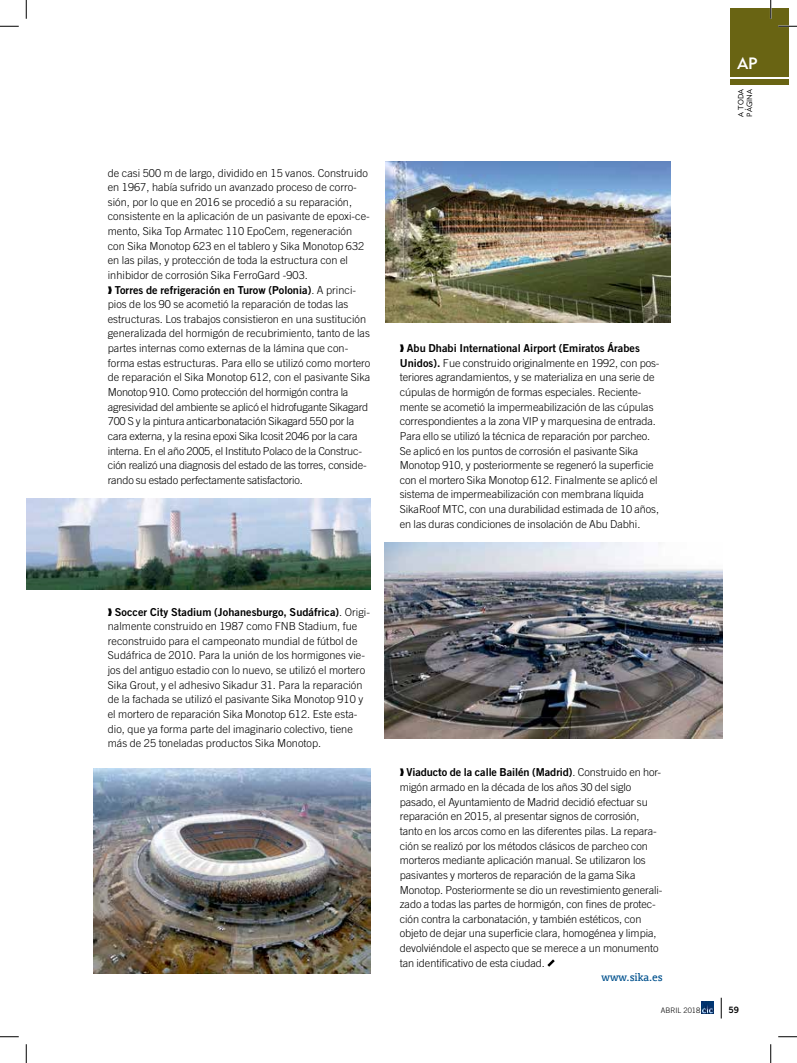
<style>
.page{position:relative;width:797px;height:1063px;background:#fff}
.page>*{position:absolute;margin:0;border:0;box-sizing:border-box;transform-origin:0 0}
.t1{font:16.25px "Geometric 415 BT Medium A";color:#fff}
.t2{font:300 11px/14.6px "Trade Gothic";letter-spacing:-.005em;color:#000}
.t3{font:11px "Trade Gothic Bold Two";letter-spacing:.005em;color:#000}
.t4{font:10px "Union";color:#00518d}
.t5{font:8.75px "Trade Gothic Bold Two";color:#000}
.t6{font:7.5px/8.8px "Geometric 415 BT Lite A";color:#000}
.t7{font:300 7.5px "Trade Gothic";color:#000}
.s1{font-family:"Trade Gothic";font-weight:300}
.s2{font-family:"Trade Gothic Bold Two";font-weight:400}
</style>
<div class="page">
<div style="left:729px;top:9px;width:59px;height:68px;background:#696413"></div>
<div style="left:729px;top:79px;width:59px;height:5px;background:#696413"></div>
<svg style="left:721px;top:997px;width:1px;height:21px"></svg>
<svg style="left:702px;top:1001px;width:11px;height:11px"></svg>
<svg style="left:547px;top:959px;width:8px;height:8px"></svg>
<img style="left:26px;top:498px;width:344px;height:91px">
<img style="left:94px;top:768px;width:276px;height:205px">
<img style="left:385px;top:162px;width:285px;height:161px">
<img style="left:384px;top:542px;width:338px;height:196px">
<svg style="left:0;top:25px;width:19px;height:2px"></svg>
<svg style="left:778px;top:25px;width:19px;height:2px"></svg>
<svg style="left:0;top:1036px;width:19px;height:1px"></svg>
<svg style="left:778px;top:1036px;width:19px;height:1px"></svg>
<svg style="left:25px;top:0;width:2px;height:19px"></svg>
<svg style="left:25px;top:1044px;width:2px;height:18px"></svg>
<svg style="left:770px;top:0;width:1px;height:19px"></svg>
<svg style="left:770px;top:1044px;width:1px;height:18px"></svg>
<p class="t2" style="left:108px;top:165px;width:263px">de casi 500 m de largo, dividido en 15 vanos. Construido en 1967, había sufrido un avanzado proceso de corro&shy;sión, por lo que en 2016 se procedió a su reparación, consistente en la aplicación de un pasivante de epoxi-ce&shy;mento, Sika Top Armatec 110 EpoCem, regeneración con Sika Monotop 623 en el tablero y Sika Monotop 632 en las pilas, y protección de toda la estructura con el inhibidor de corrosión Sika FerroGard -903.</p>
<p class="t3" style="left:115px;top:283px;width:243px">Torres de refrigeración en Turow (Polonia)<span class="s1">. A princi-</span></p>
<p class="t2" style="left:108px;top:297px;width:264px">pios de los 90 se acometió la reparación de todas las estructuras. Los trabajos consistieron en una sustitución generalizada del hormigón de recubrimiento, tanto de las partes internas como externas de la lámina que con&shy;forma estas estructuras. Para ello se utilizó como mortero de reparación el Sika Monotop 612, con el pasivante Sika Monotop 910. Como protección del hormigón contra la agresividad del ambiente se aplicó el hidrofugante Sikagard 700 S y la pintura anticarbonatación Sikagard 550 por la cara externa, y la resina epoxi Sika Icosit 2046 por la cara interna. En el año 2005, el Instituto Polaco de la Construc&shy;ción realizó una diagnosis del estado de las torres, conside&shy;rando su estado perfectamente satisfactorio.</p>
<p class="t3" style="left:407px;top:341px;width:234px">Abu Dhabi International Airport (Emiratos Árabes</p>
<p class="t2" style="left:400px;top:355px;width:261px"><span class="s2">Unidos).</span> Fue construido originalmente en 1992, con pos&shy;teriores agrandamientos, y se materializa en una serie de cúpulas de hormigón de formas especiales. Reciente&shy;mente se acometió la impermeabilización de las cúpulas correspondientes a la zona VIP y marquesina de entrada.<br>Para ello se utilizó la técnica de reparación por parcheo.<br>Se aplicó en los puntos de corrosión el pasivante Sika Monotop 910, y posteriormente se regeneró la superficie con el mortero Sika Monotop 612. Finalmente se aplicó el sistema de impermeabilización con membrana líquida SikaRoof MTC, con una durabilidad estimada de 10 años, en las duras condiciones de insolación de Abu Dabhi.</p>
<h1 class="t1" style="left:737px;top:53px;width:21px">AP</h1>
<p class="t6" style="left:736px;top:117px;width:29px;rotate:-90deg">A TODA<br>PÁGINA</p>
<p class="t3" style="left:115px;top:604px;width:257px">Soccer City Stadium (Johanesburgo, Sudáfrica)<span class="s1">. Origi-</span></p>
<p class="t2" style="left:108px;top:618px;width:259px">nalmente construido en 1987 como FNB Stadium, fue reconstruido para el campeonato mundial de fútbol de Sudáfrica de 2010. Para la unión de los hormigones vie&shy;jos del antiguo estadio con lo nuevo, se utilizó el mortero Sika Grout, y el adhesivo Sikadur 31. Para la reparación de la fachada se utilizó el pasivante Sika Monotop 910 y el mortero de reparación Sika Monotop 612. Este esta&shy;dio, que ya forma parte del imaginario colectivo, tiene más de 25 toneladas productos Sika Monotop.</p>
<p class="t3" style="left:406px;top:765px;width:256px">Viaducto de la calle Bailén (Madrid)<span class="s1">. Construido en hor-</span></p>
<p class="t2" style="left:400px;top:779px;width:264px">migón armado en la década de los años 30 del siglo pasado, el Ayuntamiento de Madrid decidió efectuar su reparación en 2015, al presentar signos de corrosión, tanto en los arcos como en las diferentes pilas. La repara&shy;ción se realizó por los métodos clásicos de parcheo con morteros mediante aplicación manual. Se utilizaron los pasivantes y morteros de reparación de la gama Sika Monotop. Posteriormente se dio un revestimiento generali&shy;zado a todas las partes de hormigón, con fines de protec&shy;ción contra la carbonatación, y también estéticos, con objeto de dejar una superficie clara, homogénea y limpia, devolviéndole el aspecto que se merece a un monumento tan identificativo de esta ciudad.</p>
<p class="t4" style="left:601px;top:971px;width:63px">www.sika.es</p>
<p class="t7" style="left:661px;top:1005px;width:41px">ABRIL 2018</p>
<p class="t5" style="left:728px;top:1004px;width:12px">59</p>
</div>
